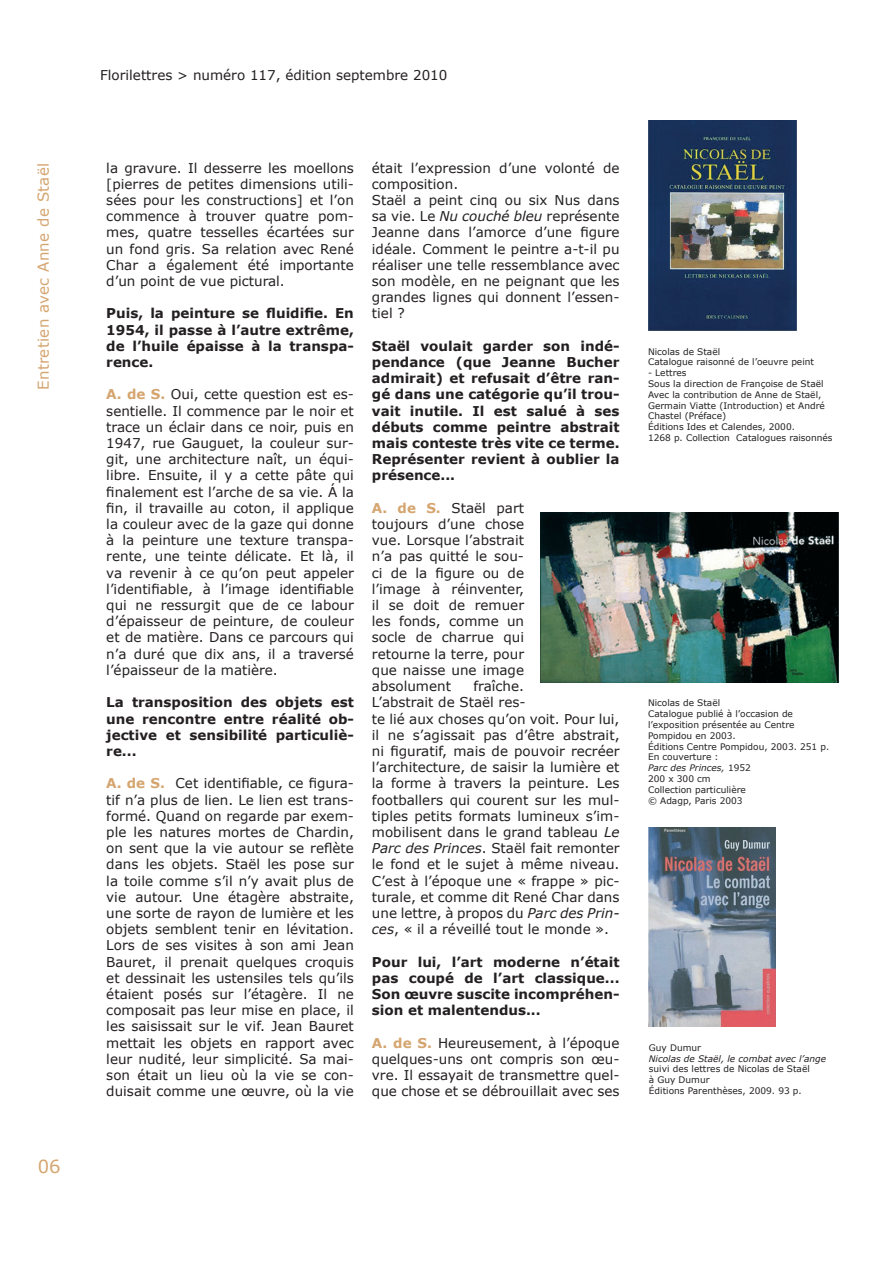
<style>
.page{position:relative;width:893px;height:1263px;background:#fff}
.page>*{position:absolute;margin:0;border:0;box-sizing:border-box;transform-origin:0 0}
.t1{font:18px "Verdana";color:#d5a56f}
.t2{font:15px "Verdana";letter-spacing:.02em;color:#d5a56f}
.t3{font:13.5px/16.2px "Verdana";color:#231f20;text-align:justify}
.t4{font:700 13.5px/16.2px "Verdana";color:#231f20;text-align:justify}
.t5{font:9px/10.8px "Verdana";color:#231f20}
.t6{font:italic 9px "Verdana";color:#231f20}
.s1{font-weight:700;color:#d5a56f}
.s2{font-style:italic}
</style>
<div class="page">
<img style="left:648px;top:121px;width:149px;height:209px">
<img style="left:540px;top:512px;width:299px;height:170px">
<img style="left:648px;top:828px;width:127px;height:199px">
<p class="t2" style="left:34px;top:390px;width:228px;rotate:-90deg">Entretien avec Anne de Staël</p>
<h1 class="t1" style="left:38px;top:1155px;width:24px">06</h1>
<p class="t3" style="left:100px;top:66px;width:349px">Florilettres &gt; numéro 117, édition septembre 2010</p>
<p class="t3" style="left:106px;top:159px;width:249px">la gravure. Il desserre les moellons [pierres de petites dimensions utili&shy;sées pour les constructions] et l’on commence à trouver quatre pom&shy;mes, quatre tesselles écartées sur un fond gris. Sa relation avec René Char a également été importante d’un point de vue pictural.</p>
<p class="t4" style="left:106px;top:305px;width:249px">Puis, la peinture se fluidifie. En 1954, il passe à l’autre extrême, de l’huile épaisse à la transpa&shy;rence.</p>
<p class="t3" style="left:106px;top:386px;width:249px"><span class="s1">A. de S.</span> Oui, cette question est es&shy;sentielle. Il commence par le noir et trace un éclair dans ce noir, puis en 1947, rue Gauguet, la couleur sur&shy;git, une architecture naît, un équi&shy;libre. Ensuite, il y a cette pâte qui finalement est l’arche de sa vie. Á la fin, il travaille au coton, il applique la couleur avec de la gaze qui donne à la peinture une texture transpa&shy;rente, une teinte délicate. Et là, il va revenir à ce qu’on peut appeler l’identifiable, à l’image identifiable qui ne ressurgit que de ce labour d’épaisseur de peinture, de couleur et de matière. Dans ce parcours qui n’a duré que dix ans, il a traversé l’épaisseur de la matière.</p>
<p class="t4" style="left:106px;top:694px;width:249px">La transposition des objets est une rencontre entre réalité ob&shy;jective et sensibilité particuliè&shy;re...</p>
<p class="t3" style="left:106px;top:775px;width:249px"><span class="s1">A. de S.</span> Cet identifiable, ce figura&shy;tif n’a plus de lien. Le lien est trans&shy;formé. Quand on regarde par exem&shy;ple les natures mortes de Chardin, on sent que la vie autour se reflète dans les objets. Staël les pose sur la toile comme s’il n’y avait plus de vie autour. Une étagère abstraite, une sorte de rayon de lumière et les objets semblent tenir en lévitation.<br>Lors de ses visites à son ami Jean Bauret, il prenait quelques croquis et dessinait les ustensiles tels qu’ils étaient posés sur l’étagère. Il ne composait pas leur mise en place, il les saisissait sur le vif. Jean Bauret mettait les objets en rapport avec leur nudité, leur simplicité. Sa mai&shy;son était un lieu où la vie se con&shy;duisait comme une œuvre, où la vie</p>
<p class="t3" style="left:372px;top:159px;width:249px;text-align:left">était l’expression d’une volonté de composition.<br>Staël a peint cinq ou six Nus dans sa vie. Le <span class="s2">Nu couché bleu</span> représente<br>Jeanne dans l’amorce d’une figure idéale. Comment le peintre a-t-il pu réaliser une telle ressemblance avec son modèle, en ne peignant que les grandes lignes qui donnent l’essen&shy;tiel ?</p>
<p class="t4" style="left:372px;top:337px;width:249px">Staël voulait garder son indé&shy;pendance (que Jeanne Bucher admirait) et refusait d’être ran&shy;gé dans une catégorie qu’il trou&shy;vait inutile. Il est salué à ses débuts comme peintre abstrait mais conteste très vite ce terme.<br>Représenter revient à oublier la présence...</p>
<p class="t3" style="left:372px;top:499px;width:154px"><span class="s1">A. de S.</span> Staël part toujours d’une chose vue. Lorsque l’abstrait n’a pas quitté le sou&shy;ci de la figure ou de l’image à réinventer, il se doit de remuer les fonds, comme un socle de charrue qui retourne la terre, pour que naisse une image absolument</p>
<p class="t3" style="left:372px;top:678px;width:249px;text-align:left;text-indent:102px">fraîche.<br>L’abstrait de Staël res-<br>te lié aux choses qu’on voit. Pour lui, il ne s’agissait pas d’être abstrait, ni figuratif, mais de pouvoir recréer l’architecture, de saisir la lumière et la forme à travers la peinture. Les footballers qui courent sur les mul&shy;tiples petits formats lumineux s’im&shy;mobilisent dans le grand tableau <span class="s2">Le Parc des Princes</span>. Staël fait remonter le fond et le sujet à même niveau.<br>C’est à l’époque une « frappe » pic&shy;turale, et comme dit René Char dans une lettre, à propos du <span class="s2">Parc des Prin&shy;ces</span>, « il a réveillé tout le monde ».</p>
<p class="t4" style="left:372px;top:953px;width:249px">Pour lui, l’art moderne n’était pas coupé de l’art classique...<br>Son œuvre suscite incompréhen&shy;sion et malentendus...</p>
<p class="t3" style="left:372px;top:1034px;width:249px"><span class="s1">A. de S.</span> Heureusement, à l’époque quelques-uns ont compris son œu&shy;vre. Il essayait de transmettre quel&shy;que chose et se débrouillait avec ses</p>
<p class="t5" style="left:648px;top:346px;width:167px">Nicolas de Staël<br>Catalogue raisonné de l’oeuvre peint</p>
<p class="t5" style="left:648px;top:367px;width:186px">- Lettres<br>Sous la direction de Françoise de Staël<br>Avec la contribution de Anne de Staël,<br>Germain Viatte (Introduction) et André<br>Chastel (Préface)<br>Éditions Ides et Calendes, 2000.<br>1268 p. Collection Catalogues raisonnés</p>
<p class="t5" style="left:648px;top:697px;width:183px">Nicolas de Staël<br>Catalogue publié à l’occasion de l’exposition présentée au Centre<br>Pompidou en 2003.<br>Éditions Centre Pompidou, 2003. 251 p.<br>En couverture :<br><span class="s2">Parc des Princes,</span> 1952<br>200 x 300 cm<br>Collection particulière<br>© Adagp, Paris 2003</p>
<p class="t5" style="left:649px;top:1042px;width:54px">Guy Dumur</p>
<p class="t6" style="left:649px;top:1053px;width:179px">Nicolas de Staël, le combat avec l’ange</p>
<p class="t5" style="left:649px;top:1063px;width:162px">suivi des lettres de Nicolas de Staël à Guy Dumur<br>Éditions Parenthèses, 2009. 93 p.</p>
</div>
